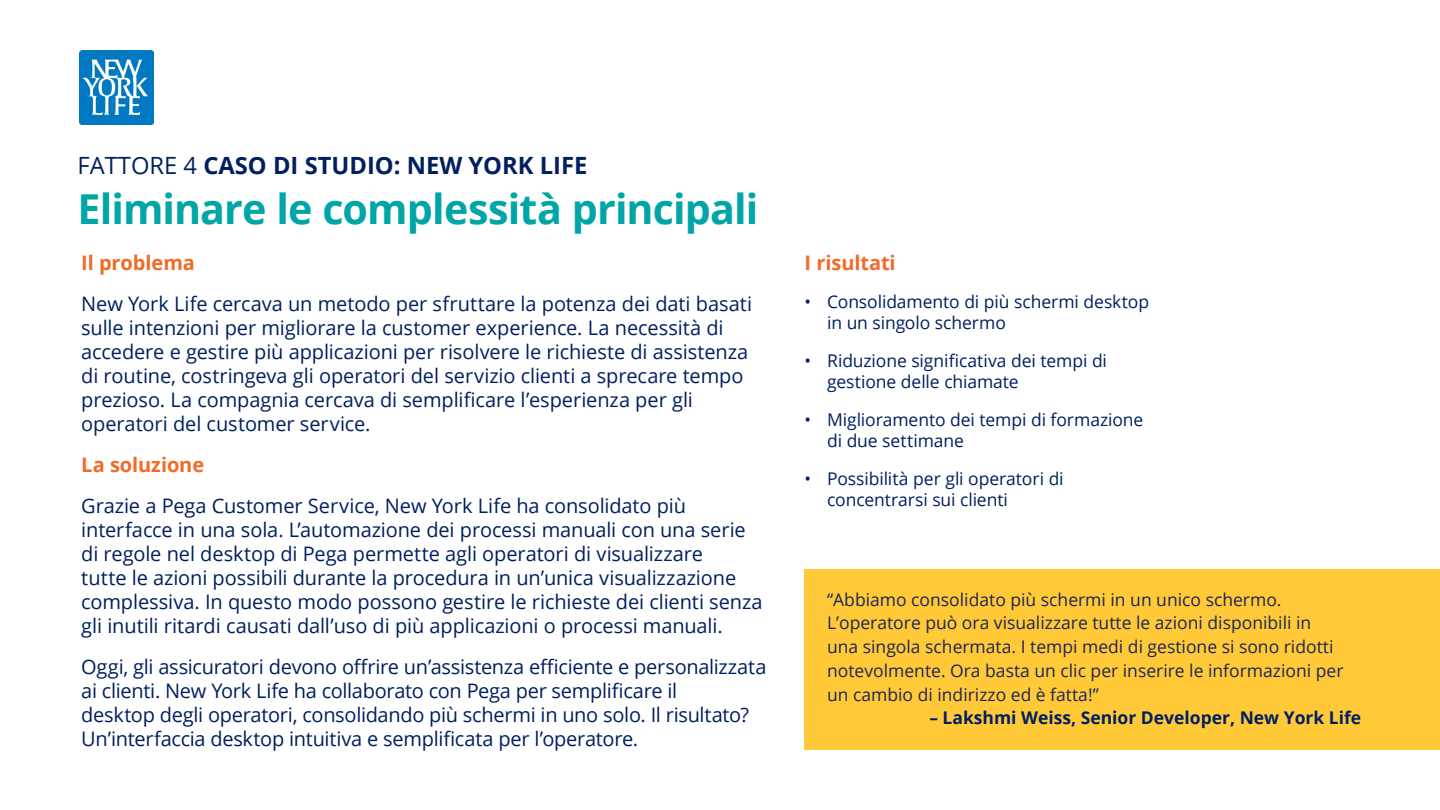
<style>
.page{position:relative;width:1440px;height:810px;background:#fff}
.page>*{position:absolute;margin:0;border:0;box-sizing:border-box;transform-origin:0 0}
.t1{font:700 41.25px "Open Sans";letter-spacing:-.02em;color:#00a6a7}
.t2{font:700 23.75px "Open Sans";color:#001f5f}
.t3{font:20px/24px "Open Sans";letter-spacing:-.005em;color:#001f5f}
.t4{font:700 20px "Open Sans";letter-spacing:-.005em;color:#f36a27}
.t5{font:17.5px/23.8px "Open Sans";color:#1f2555}
.t6{font:17.5px/21px "Open Sans";letter-spacing:-.005em;color:#001f5f}
.t7{font:700 17.5px "Open Sans";color:#001f5f}
.s1{font-weight:400}
</style>
<div class="page">
<img style="left:79px;top:50px;width:74px;height:74px">
<div style="left:805px;top:570px;width:635px;height:180px;background:#ffc938"></div>
<p class="t2" style="left:78px;top:149px;width:511px"><span class="s1">FATTORE 4</span> CASO DI STUDIO: NEW YORK LIFE</p>
<h1 class="t1" style="left:78px;top:180px;width:682px">Eliminare le complessità principali</h1>
<p class="t4" style="left:81px;top:249px;width:115px">Il problema</p>
<p class="t3" style="left:81px;top:291px;width:672px">New York Life cercava un metodo per sfruttare la potenza dei dati basati sulle intenzioni per migliorare la customer experience. La necessità di accedere e gestire più applicazioni per risolvere le richieste di assistenza di routine, costringeva gli operatori del servizio clienti a sprecare tempo prezioso. La compagnia cercava di semplificare l’esperienza per gli operatori del customer service.</p>
<p class="t4" style="left:81px;top:451px;width:124px">La soluzione</p>
<p class="t3" style="left:81px;top:493px;width:683px">Grazie a Pega Customer Service, New York Life ha consolidato più interfacce in una sola. L’automazione dei processi manuali con una serie di regole nel desktop di Pega permette agli operatori di visualizzare<br>tutte le azioni possibili durante la procedura in un’unica visualizzazione complessiva. In questo modo possono gestire le richieste dei clienti senza gli inutili ritardi causati dall’uso di più applicazioni o processi manuali.</p>
<p class="t3" style="left:81px;top:654px;width:687px">Oggi, gli assicuratori devono offrire un’assistenza efficiente e personalizzata ai clienti. New York Life ha collaborato con Pega per semplificare il<br>desktop degli operatori, consolidando più schermi in uno solo. Il risultato?<br>Un’interfaccia desktop intuitiva e semplificata per l’operatore.</p>
<p class="t4" style="left:805px;top:249px;width:93px">I risultati</p>
<p class="t6" style="left:827px;top:291px;width:324px;text-indent:-23px">• Consolidamento di più schermi desktop in un singolo schermo</p>
<p class="t6" style="left:827px;top:350px;width:281px;text-indent:-23px">• Riduzione significativa dei tempi di gestione delle chiamate</p>
<p class="t6" style="left:827px;top:409px;width:318px;text-indent:-23px">• Miglioramento dei tempi di formazione di due settimane</p>
<p class="t6" style="left:827px;top:467px;width:238px;text-indent:-23px">• Possibilità per gli operatori di concentrarsi sui clienti</p>
<p class="t5" style="left:827px;top:587px;width:518px">“Abbiamo consolidato più schermi in un unico schermo.<br>L’operatore può ora visualizzare tutte le azioni disponibili in una singola schermata. I tempi medi di gestione si sono ridotti notevolmente. Ora basta un clic per inserire le informazioni per un cambio di indirizzo ed è fatta!”</p>
<p class="t7" style="left:929px;top:706px;width:433px">– Lakshmi Weiss, Senior Developer, New York Life</p>
</div>
